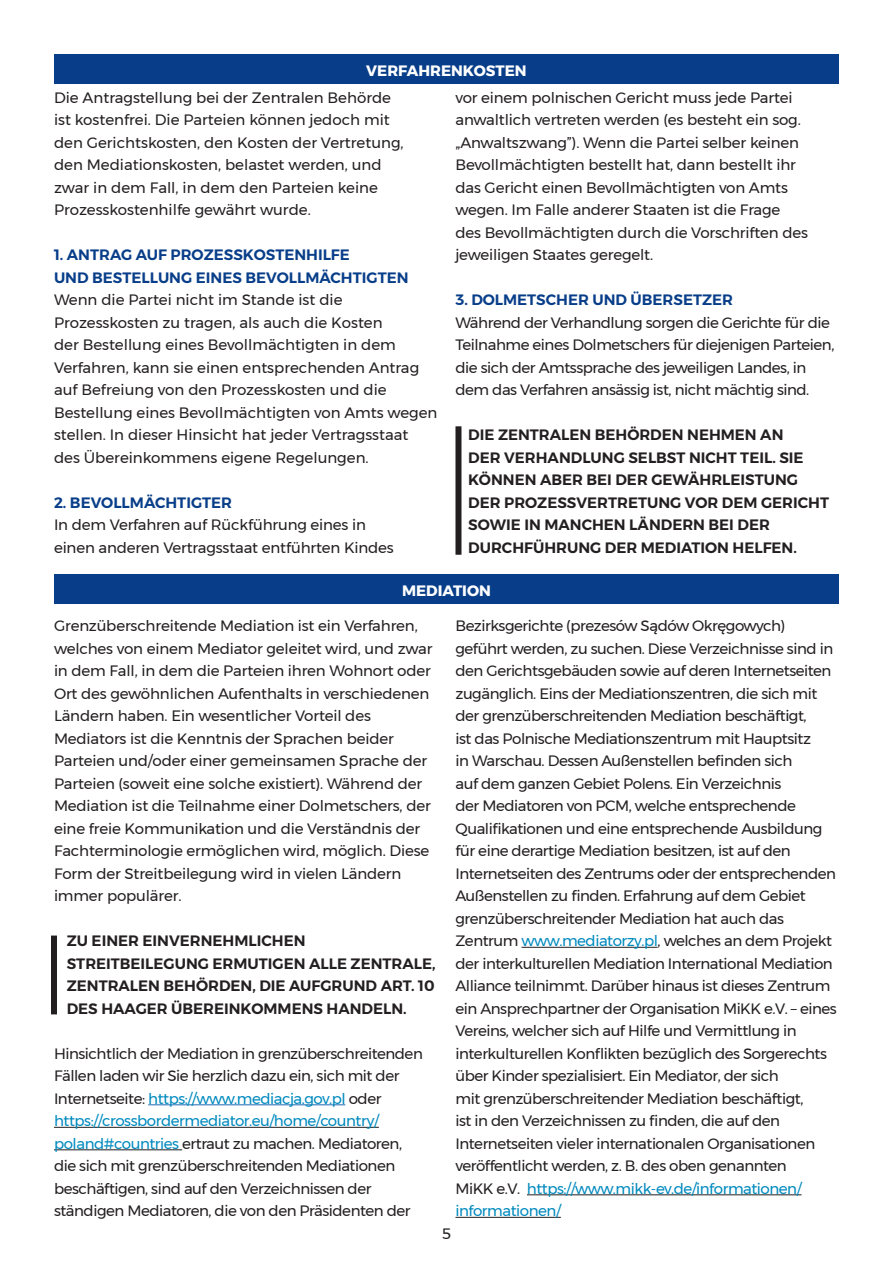
<style>
.page{position:relative;width:893px;height:1263px;background:#fff}
.page>*{position:absolute;margin:0;border:0;box-sizing:border-box;transform-origin:0 0}
.point{font:15px/22.5px "Montserrat";letter-spacing:-.03em;color:#231f20}
.point-2{font:15px/22.5px "Montserrat";letter-spacing:-.01em;color:#231f20}
.point-3{font:15px/22.5px "Montserrat";color:#231f20}
.t1{font:600 15px/22.5px "Montserrat";color:#231f20}
.point-4{font:600 15px "Montserrat";color:#083e89}
.t2{font:700 15px "Montserrat";color:#fff}
._1{font:15px "Montserrat";color:#231f20}
.s1{color:#008abe}
</style>
<div class="page">
<hr style="left:148px;top:1104px;width:197px;height:1px;background:#1b69b4">
<hr style="left:54px;top:1127px;width:325px;height:1px;background:#231f20">
<hr style="left:54px;top:1149px;width:128px;height:1px;background:#231f20">
<hr style="left:522px;top:947px;width:136px;height:1px;background:#231f20">
<hr style="left:527px;top:1194px;width:275px;height:1px;background:#231f20">
<hr style="left:455px;top:1217px;width:106px;height:1px;background:#231f20">
<div style="left:54px;top:574px;width:785px;height:30px;background:#083e89"></div>
<div style="left:51px;top:935px;width:6px;height:79px;background:#231f20"></div>
<div style="left:54px;top:54px;width:785px;height:30px;background:#083e89"></div>
<div style="left:455px;top:426px;width:6px;height:129px;background:#231f20"></div>
<p class="t2" style="left:366px;top:59px;width:162px">VERFAHRENKOSTEN</p>
<p class="point-3" style="left:54px;top:86px;width:351px">Die Antragstellung bei der Zentralen Behörde ist kostenfrei. Die Parteien können jedoch mit den Gerichtskosten, den Kosten der Vertretung, den Mediationskosten, belastet werden, und zwar in dem Fall, in dem den Parteien keine Prozesskostenhilfe gewährt wurde.</p>
<p class="point-4" style="left:54px;top:243px;width:297px">1. ANTRAG AUF PROZESSKOSTENHILFE</p>
<p class="point-4" style="left:54px;top:265px;width:356px">UND BESTELLUNG EINES BEVOLLMÄCHTIGTEN</p>
<p class="point-3" style="left:54px;top:288px;width:385px">Wenn die Partei nicht im Stande ist die Prozesskosten zu tragen, als auch die Kosten<br>der Bestellung eines Bevollmächtigten in dem Verfahren, kann sie einen entsprechenden Antrag auf Befreiung von den Prozesskosten und die Bestellung eines Bevollmächtigten von Amts wegen stellen. In dieser Hinsicht hat jeder Vertragsstaat des Übereinkommens eigene Regelungen.</p>
<p class="point-4" style="left:54px;top:490px;width:180px">2. BEVOLLMÄCHTIGTER</p>
<p class="point-2" style="left:54px;top:513px;width:341px">In dem Verfahren auf Rückführung eines in einen anderen Vertragsstaat entführten Kindes</p>
<p class="point-2" style="left:455px;top:86px;width:354px">vor einem polnischen Gericht muss jede Partei anwaltlich vertreten werden (es besteht ein sog. „Anwaltszwang”). Wenn die Partei selber keinen Bevollmächtigten bestellt hat, dann bestellt ihr das Gericht einen Bevollmächtigten von Amts wegen. Im Falle anderer Staaten ist die Frage des Bevollmächtigten durch die Vorschriften des jeweiligen Staates geregelt.</p>
<p class="point-4" style="left:455px;top:288px;width:279px">3. DOLMETSCHER UND ÜBERSETZER</p>
<p class="point" style="left:455px;top:311px;width:380px">Während der Verhandlung sorgen die Gerichte für die Teilnahme eines Dolmetschers für diejenigen Parteien, die sich der Amtssprache des jeweiligen Landes, in dem das Verfahren ansässig ist, nicht mächtig sind.</p>
<p class="t1" style="left:468px;top:423px;width:362px">DIE ZENTRALEN BEHÖRDEN NEHMEN AN<br>DER VERHANDLUNG SELBST NICHT TEIL. SIE KÖNNEN ABER BEI DER GEWÄHRLEISTUNG DER PROZESSVERTRETUNG VOR DEM GERICHT SOWIE IN MANCHEN LÄNDERN BEI DER DURCHFÜHRUNG DER MEDIATION HELFEN.</p>
<p class="t2" style="left:402px;top:579px;width:90px">MEDIATION</p>
<p class="point-2" style="left:54px;top:614px;width:380px">Grenzüberschreitende Mediation ist ein Verfahren, welches von einem Mediator geleitet wird, und zwar in dem Fall, in dem die Parteien ihren Wohnort oder Ort des gewöhnlichen Aufenthalts in verschiedenen Ländern haben. Ein wesentlicher Vorteil des Mediators ist die Kenntnis der Sprachen beider Parteien und/oder einer gemeinsamen Sprache der Parteien (soweit eine solche existiert). Während der Mediation ist die Teilnahme einer Dolmetschers, der eine freie Kommunikation und die Verständnis der Fachterminologie ermöglichen wird, möglich. Diese Form der Streitbeilegung wird in vielen Ländern immer populärer.</p>
<p class="t1" style="left:67px;top:929px;width:370px">ZU EINER EINVERNEHMLICHEN STREITBEILEGUNG ERMUTIGEN ALLE ZENTRALE, ZENTRALEN BEHÖRDEN, DIE AUFGRUND ART. 10<br>DES HAAGER ÜBEREINKOMMENS HANDELN.</p>
<p class="point" style="left:54px;top:1042px;width:370px">Hinsichtlich der Mediation in grenzüberschreitenden Fällen laden wir Sie herzlich dazu ein, sich mit der Internetseite: <span class="s1">https://www.mediacja.gov.pl</span> oder <span class="s1">https://crossbordermediator.eu/home/country/ poland#countries</span> ertraut zu machen. Mediatoren, die sich mit grenzüberschreitenden Mediationen beschäftigen, sind auf den Verzeichnissen der ständigen Mediatoren, die von den Präsidenten der</p>
<p class="point" style="left:455px;top:614px;width:383px">Bezirksgerichte (prezesów Sądów Okręgowych) geführt werden, zu suchen. Diese Verzeichnisse sind in den Gerichtsgebäuden sowie auf deren Internetseiten zugänglich. Eins der Mediationszentren, die sich mit der grenzüberschreitenden Mediation beschäftigt,<br>ist das Polnische Mediationszentrum mit Hauptsitz<br>in Warschau. Dessen Außenstellen befinden sich<br>auf dem ganzen Gebiet Polens. Ein Verzeichnis<br>der Mediatoren von PCM, welche entsprechende Qualifikationen und eine entsprechende Ausbildung für eine derartige Mediation besitzen, ist auf den Internetseiten des Zentrums oder der entsprechenden Außenstellen zu finden. Erfahrung auf dem Gebiet grenzüberschreitender Mediation hat auch das Zentrum <span class="s1">www.mediatorzy.pl</span>, welches an dem Projekt der interkulturellen Mediation International Mediation Alliance teilnimmt. Darüber hinaus ist dieses Zentrum ein Ansprechpartner der Organisation MiKK e.V. – eines Vereins, welcher sich auf Hilfe und Vermittlung in interkulturellen Konflikten bezüglich des Sorgerechts über Kinder spezialisiert. Ein Mediator, der sich<br>mit grenzüberschreitender Mediation beschäftigt,<br>ist in den Verzeichnissen zu finden, die auf den Internetseiten vieler internationalen Organisationen veröffentlicht werden, z. B. des oben genannten<br>MiKK e.V. <span class="s1">https://www.mikk-ev.de/informationen/ informationen/</span></p>
<p class="_1" style="left:442px;top:1222px;width:11px">5</p>
</div>
